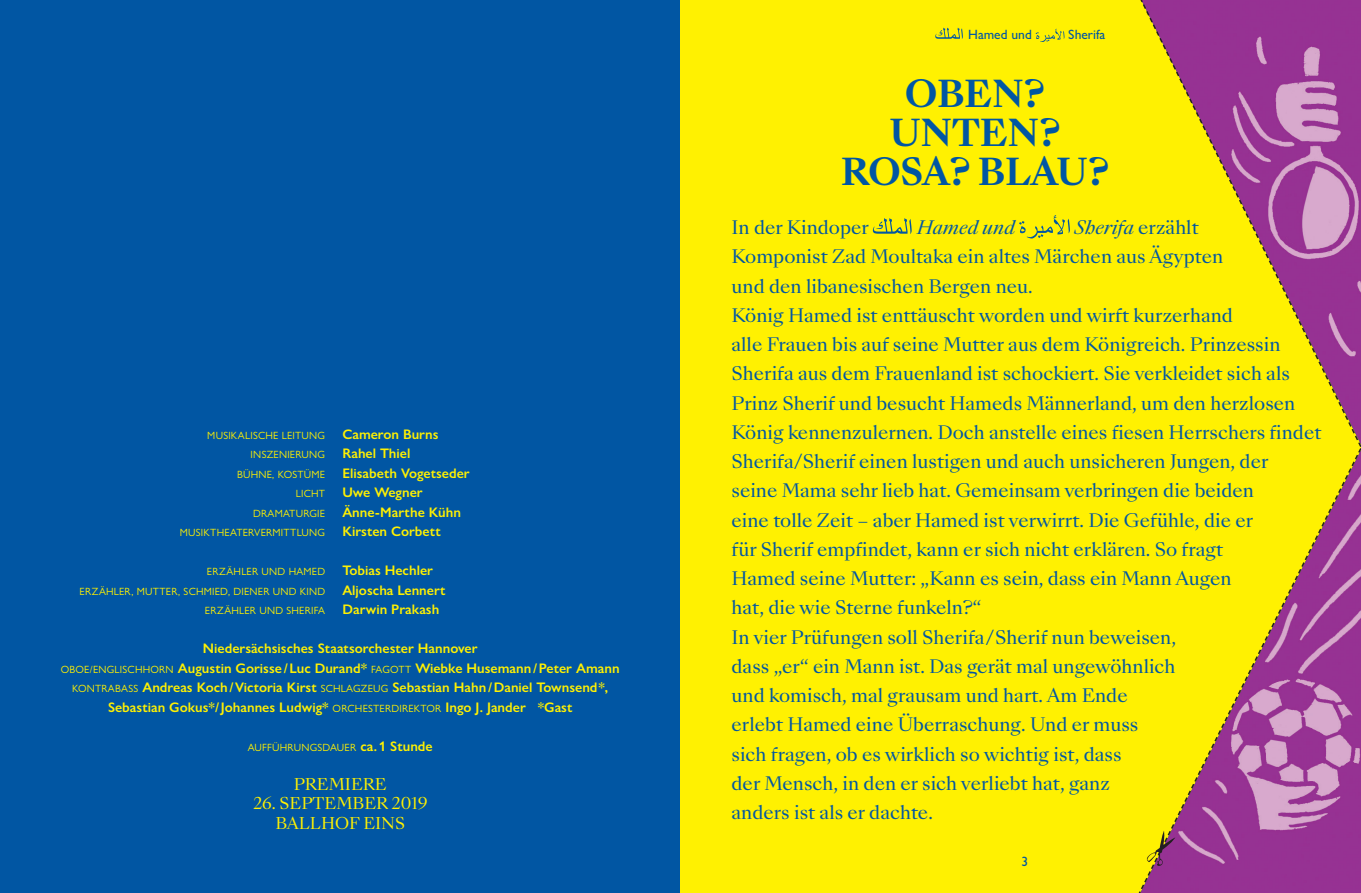
<style>
.page{position:relative;width:1361px;height:893px;background:#fff}
.page>*{position:absolute;margin:0;border:0;box-sizing:border-box;transform-origin:0 0}
.t1{font:700 36px/39px "Sang Bleu Kingdom";color:#0156a3;text-align:center}
.t2{font:18px/29.2px "Sang Bleu Kingdom";color:#0156a3}
.t3{font:italic 18px "Sang Bleu Kingdom";color:#0156a3}
.t4{font:15.75px/19.5px "Sang Bleu Kingdom";color:#fff101;text-align:center}
.t5{font:600 13.8px/19.5px "Gill Sans Nova";color:#fff101;text-align:center}
.t6{font:500 13.5px "Gill Sans Nova";color:#0156a3}
.t7{font:10.5px/19.5px "Gill Sans Nova";letter-spacing:.02em;color:#fff101}
.s1{font-weight:600;font-size:13.8px}
.s2{font-weight:400;font-size:10.5px}
.s3{font-style:italic}
</style>
<div class="page">
<div style="left:0;top:0;width:680px;height:893px;background:#0156a3"></div>
<div style="left:680px;top:0;width:681px;height:893px;background:#fff101"></div>
<svg style="left:935px;top:28px;width:28px;height:11px"></svg>
<svg style="left:1035px;top:29px;width:29px;height:13px"></svg>
<svg style="left:1138px;top:449px;width:223px;height:444px"></svg>
<svg style="left:1140px;top:0;width:221px;height:449px"></svg>
<svg style="left:873px;top:218px;width:38px;height:16px"></svg>
<svg style="left:1019px;top:215px;width:51px;height:23px"></svg>
<svg style="left:1146px;top:831px;width:29px;height:35px"></svg>
<p class="t7" style="left:251px;top:425px;width:189px;text-indent:-43px">MUSIKALISCHE LEITUNG <span class="s1">Cameron Burns<br></span>INSZENIERUNG <span class="s1">Rahel Thiel</span></p>
<p class="t5" style="left:237px;top:463px;width:234px"><span class="s2">BÜHNE, KOSTÜME</span> Elisabeth Vogetseder</p>
<p class="t5" style="left:296px;top:483px;width:128px"><span class="s2">LICHT</span> Uwe Wegner</p>
<p class="t5" style="left:253px;top:502px;width:209px"><span class="s2">DRAMATURGIE</span> Änne-Marthe Kühn</p>
<p class="t7" style="left:180px;top:523px;width:262px">MUSIKTHEATERVERMITTLUNG <span class="s1">Kirsten Corbett</span></p>
<p class="t7" style="left:207px;top:562px;width:228px">ERZÄHLER UND HAMED <span class="s1">Tobias Hechler</span></p>
<p class="t7" style="left:80px;top:581px;width:367px">ERZÄHLER, MUTTER, SCHMIED, DIENER UND KIND <span class="s1">Aljoscha Lennert</span></p>
<p class="t7" style="left:205px;top:601px;width:236px">ERZÄHLER UND SHERIFA <span class="s1">Darwin Prakash</span></p>
<p class="t5" style="left:61px;top:639px;width:560px">Niedersächsisches Staatsorchester Hannover<br><span class="s2">OBOE/ENGLISCHHORN</span> Augustin Gorisse/Luc Durand* <span class="s2">FAGOTT</span> Wiebke Husemann/Peter Amann <span class="s2">KONTRABASS</span> Andreas Koch/Victoria Kirst <span class="s2">SCHLAGZEUG</span> Sebastian Hahn/Daniel Townsend*, Sebastian Gokus*/Johannes Ludwig* <span class="s2">ORCHESTERDIREKTOR</span> Ingo J. Jander *Gast</p>
<p class="t7" style="left:248px;top:737px;width:186px">AUFFÜHRUNGSDAUER <span class="s1">ca.1 Stunde</span></p>
<p class="t4" style="left:294px;top:775px;width:95px">PREMIERE</p>
<p class="t4" style="left:253px;top:794px;width:176px">26. SEPTEMBER 2019<br>BALLHOF EINS</p>
<p class="t6" style="left:968px;top:26px;width:65px">Hamed und</p>
<p class="t6" style="left:1068px;top:26px;width:39px">Sherifa</p>
<h1 class="t1" style="left:841px;top:76px;width:270px">OBEN?<br>UNTEN?<br>ROSA? BLAU?</h1>
<p class="t2" style="left:731px;top:213px;width:591px;text-indent:343px"><span class="s3">Sherifa</span> erzählt<br>Komponist Zad Moultaka ein altes Märchen aus Ägypten<br>und den libanesischen Bergen neu.<br>König Hamed ist enttäuscht worden und wirft kurzerhand<br>alle Frauen bis auf seine Mutter aus dem Königreich. Prinzessin Sherifa aus dem Frauenland ist schockiert. Sie verkleidet sich als Prinz Sherif und besucht Hameds Männerland, um den herzlosen König kennenzulernen. Doch anstelle eines fiesen Herrschers findet Sherifa/Sherif einen lustigen und auch unsicheren Jungen, der<br>seine Mama sehr lieb hat. Gemeinsam verbringen die beiden<br>eine tolle Zeit – aber Hamed ist verwirrt. Die Gefühle, die er<br>für Sherif empfindet, kann er sich nicht erklären. So fragt<br>Hamed seine Mutter: „Kann es sein, dass ein Mann Augen<br>hat, die wie Sterne funkeln?“<br>In vier Prüfungen soll Sherifa / Sherif nun beweisen,<br>dass „er“ ein Mann ist. Das gerät mal ungewöhnlich<br>und komisch, mal grausam und hart. Am Ende<br>erlebt Hamed eine Überraschung. Und er muss<br>sich fragen, ob es wirklich so wichtig ist, dass<br>der Mensch, in den er sich verliebt hat, ganz<br>anders ist als er dachte.</p>
<p class="t2" style="left:731px;top:213px;width:139px">In der Kindoper</p>
<p class="t3" style="left:917px;top:215px;width:100px">Hamed und</p>
<p class="t6" style="left:1021px;top:853px;width:8px">3</p>
</div>
